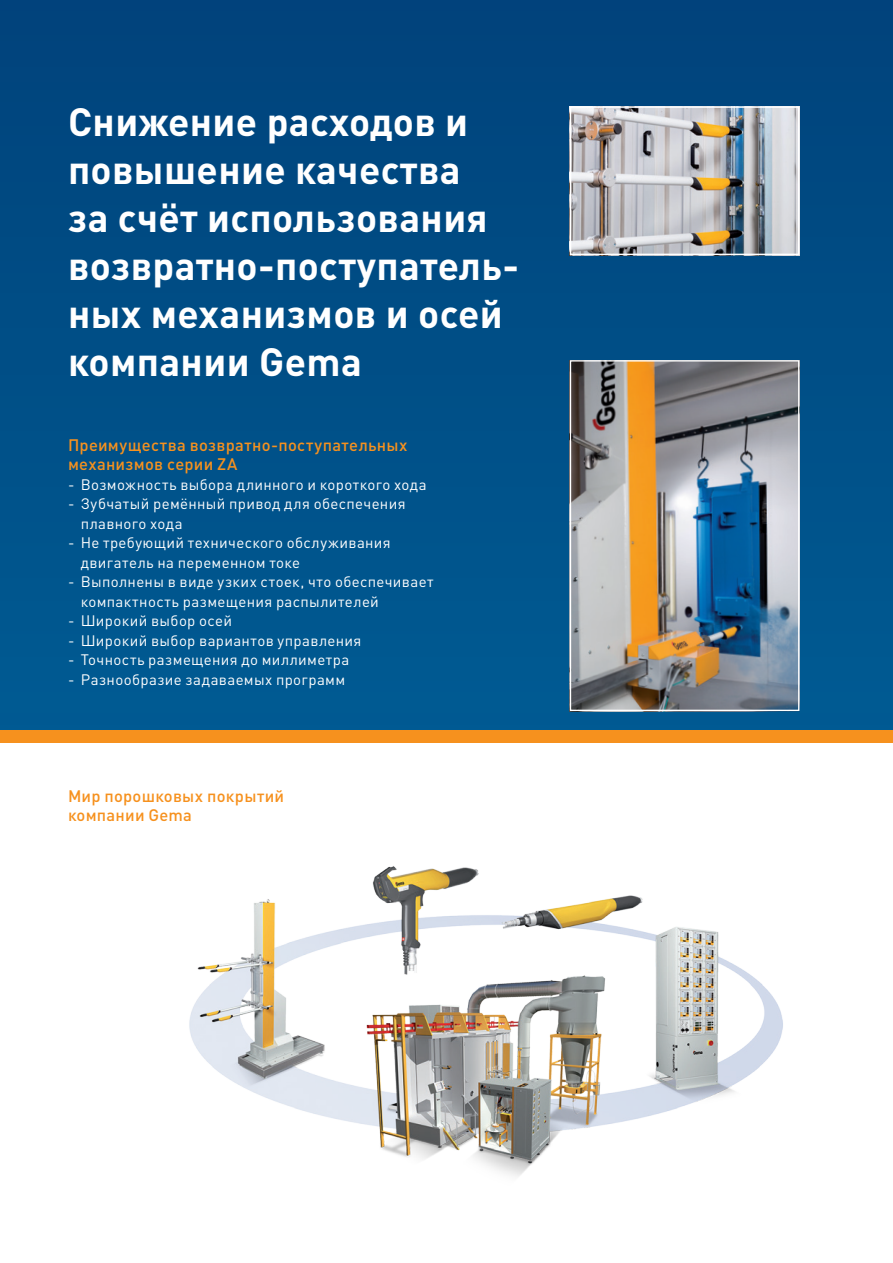
<style>
.page{position:relative;width:893px;height:1263px;background:#fff}
.page>*{position:absolute;margin:0;border:0;box-sizing:border-box;transform-origin:0 0}
.t1{font:700 39px/48px "DIN Pro";letter-spacing:.01em;color:#fff}
.t2{font:500 16.5px/19.5px "DIN Pro";letter-spacing:.015em;color:#f6911e}
.t3{font:15px/19.5px "DIN Pro";letter-spacing:.025em;color:#fff}
</style>
<div class="page">
<div style="left:0;top:0;width:893px;height:737px;background:#004e86"></div>
<div style="left:0;top:730px;width:893px;height:13px;background:#f6911e"></div>
<img style="left:189px;top:866px;width:594px;height:310px">
<img style="left:572px;top:362px;width:225px;height:347px">
<div style="left:570px;top:360px;width:229px;height:351px;border:1px solid #fff"></div>
<img style="left:573px;top:109px;width:223px;height:143px">
<div style="left:570px;top:106px;width:229px;height:149px;border:2px solid #fff"></div>
<h1 class="t1" style="left:68px;top:93px;width:453px">Снижение расходов и повышение качества<br>за счёт использования возвратно-поступатель&shy;ных механизмов и осей компании Gema</h1>
<p class="t2" style="left:68px;top:433px;width:341px">Преимущества возвратно-поступательных механизмов серии ZA</p>
<p class="t3" style="left:68px;top:473px;width:360px">- Возможность выбора длинного и короткого хода</p>
<p class="t3" style="left:81px;top:492px;width:326px;text-indent:-13px">- Зубчатый ремённый привод для обеспечения плавного хода</p>
<p class="t3" style="left:81px;top:531px;width:312px;text-indent:-13px">- Не требующий технического обслуживания двигатель на переменном токе</p>
<p class="t3" style="left:81px;top:570px;width:354px;text-indent:-13px">- Выполнены в виде узких стоек, что обеспечивает компактность размещения распылителей</p>
<p class="t3" style="left:68px;top:609px;width:165px">- Широкий выбор осей</p>
<p class="t3" style="left:68px;top:629px;width:295px">- Широкий выбор вариантов управления</p>
<p class="t3" style="left:68px;top:648px;width:283px">- Точность размещения до миллиметра</p>
<p class="t3" style="left:68px;top:668px;width:279px">- Разнообразие задаваемых программ</p>
<p class="t2" style="left:68px;top:784px;width:218px">Мир порошковых покрытий компании Gema</p>
</div>
